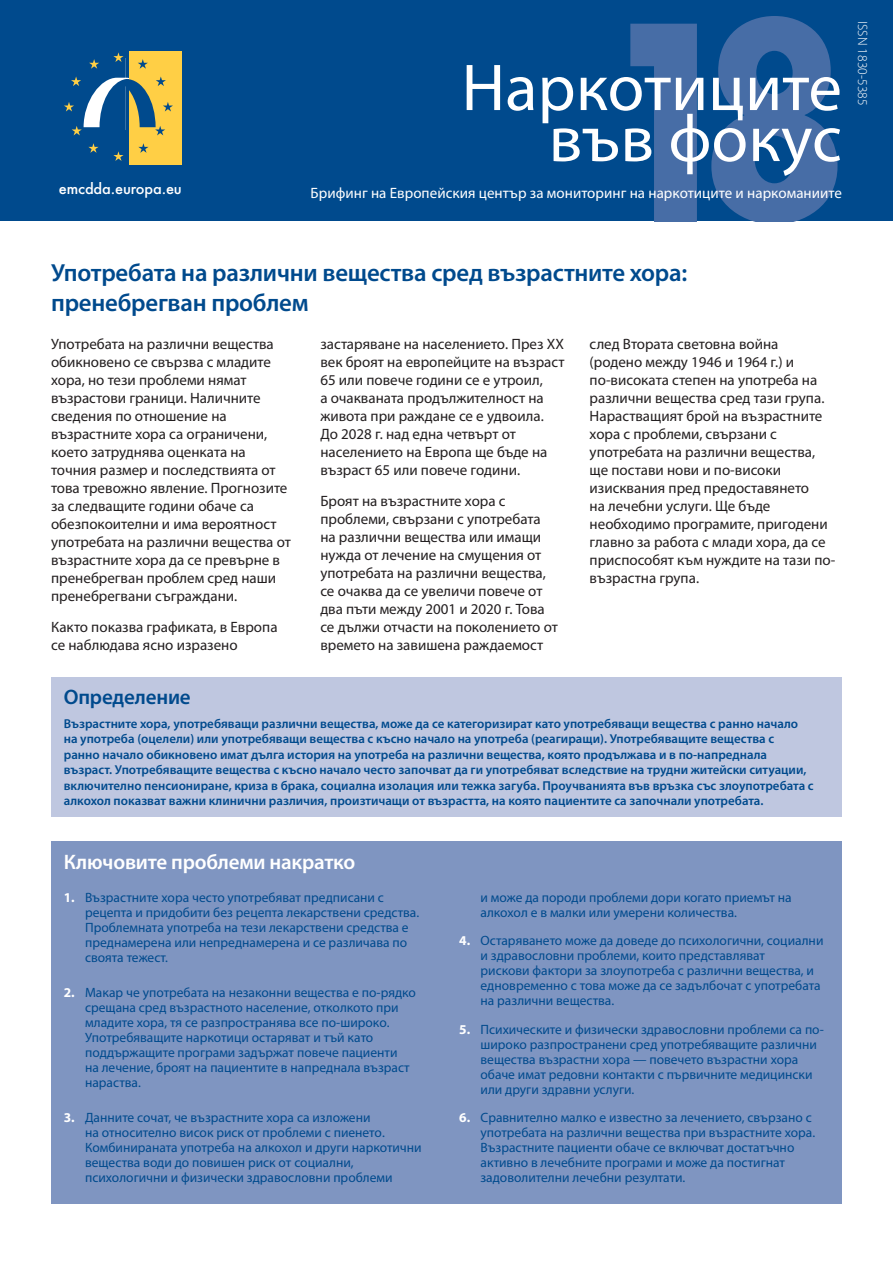
<style>
.page{position:relative;width:893px;height:1263px;background:#fff}
.page>*{position:absolute;margin:0;border:0;box-sizing:border-box;transform-origin:0 0}
.t1{font:66.75px/51px "Myriad Pro";letter-spacing:.005em;color:#fff;text-align:right}
.t2{font:600 24.75px/29.7px "Myriad Pro";letter-spacing:-.01em;color:#004a8d}
.t3{font:600 21px "Myriad Pro";letter-spacing:-.01em;color:#fff}
.t4{font:600 21px "Myriad Pro";letter-spacing:-.01em;color:#004a8d}
.t5{font:15px/18px "Myriad Pro";color:#231f20}
.t6{font:15px "Myriad Pro";letter-spacing:.005em;color:#fff}
.t7{font:14.55px "Futura ND 5 Medium Plain";letter-spacing:-.01em;color:#fff}
.t8{font:13.5px/15px "Myriad Pro";color:#004a8d}
.t9{font:300 13.5px "Myriad Pro";letter-spacing:.005em;color:#fff}
.t10{font:600 12.9px/15.5px "Myriad Pro";color:#004a8d}
.s1{font-weight:700;color:#fff}
</style>
<div class="page">
<div style="left:0;top:0;width:893px;height:221px;background:#004a8d"></div>
<svg style="left:630px;top:16px;width:208px;height:205px"></svg>
<div style="left:51px;top:841px;width:791px;height:362px;background:#7f95c1"></div>
<div style="left:51px;top:677px;width:791px;height:139px;background:#bfc7e0"></div>
<div style="left:129px;top:51px;width:53px;height:113px;background:#ffcf45"></div>
<svg style="left:64px;top:52px;width:109px;height:113px"></svg>
<p class="t7" style="left:59px;top:179px;width:124px">emcdda.europa.eu</p>
<h1 class="t1" style="left:462px;top:61px;width:382px">Наркотиците във фокус</h1>
<p class="t6" style="left:311px;top:183px;width:533px">Брифинг на Европейския център за мониторинг на наркотиците и наркоманиите</p>
<p class="t9" style="left:870px;top:21px;width:86px;rotate:90deg">ISSN 1830-5385</p>
<h2 class="t2" style="left:51px;top:257px;width:638px">Употребата на различни вещества сред възрастните хора: пренебрегван проблем</h2>
<p class="t5" style="left:51px;top:335px;width:241px">Употребата на различни вещества обикновено се свързва с младите хора, но тези проблеми нямат възрастови граници. Наличните сведения по отношение на възрастните хора са ограничени, което затруднява оценката на точния размер и последствията от това тревожно явление. Прогнозите за следващите години обаче са обезпокоителни и има вероятност употребата на различни вещества от възрастните хора да се превърне в пренебрегван проблем сред наши пренебрегвани съграждани.</p>
<p class="t5" style="left:51px;top:618px;width:228px">Както показва графиката, в Европа се наблюдава ясно изразено</p>
<p class="t5" style="left:320px;top:335px;width:246px">застаряване на населението. През ХХ век броят на европейците на възраст<br>65 или повече години се е утроил,<br>а очакваната продължителност на живота при раждане се е удвоила.<br>До 2028 г. над една четвърт от населението на Европа ще бъде на възраст 65 или повече години.</p>
<p class="t5" style="left:320px;top:492px;width:239px">Броят на възрастните хора с проблеми, свързани с употребата на различни вещества или имащи нужда от лечение на смущения от употребата на различни вещества, се очаква да се увеличи повече от два пъти между 2001 и 2020 г. Това се дължи отчасти на поколението от времето на завишена раждаемост</p>
<p class="t5" style="left:590px;top:335px;width:247px">след Втората световна война<br>(родено между 1946 и 1964 г.) и по-високата степен на употреба на различни вещества сред тази група.<br>Нарастващият брой на възрастните хора с проблеми, свързани с употребата на различни вещества, ще постави нови и по-високи изисквания пред предоставянето<br>на лечебни услуги. Ще бъде необходимо програмите, пригодени главно за работа с млади хора, да се приспособят към нуждите на тази по&shy;възрастна група.</p>
<h3 class="t4" style="left:64px;top:683px;width:129px">Определение</h3>
<p class="t10" style="left:64px;top:715px;width:751px">Възрастните хора, употребяващи различни вещества, може да се категоризират като употребяващи вещества с ранно начало на употреба (оцелели) или употребяващи вещества с късно начало на употреба (реагиращи). Употребяващите вещества с<br>ранно начало обикновено имат дълга история на употреба на различни вещества, която продължава и в по-напреднала възраст. Употребяващите вещества с късно начало често започват да ги употребяват вследствие на трудни житейски ситуации, включително пенсиониране, криза в брака, социална изолация или тежка загуба. Проучванията във връзка със злоупотребата с алкохол показват важни клинични различия, произтичащи от възрастта, на която пациентите са започнали употребата.</p>
<h3 class="t3" style="left:64px;top:849px;width:293px">Ключовите проблеми накратко</h3>
<p class="t8" style="left:85px;top:890px;width:336px;text-indent:-21px"><span class="s1">1.</span> Възрастните хора често употребяват предписани с рецепта и придобити без рецепта лекарствени средства.<br>Проблемната употреба на тези лекарствени средства е преднамерена или непреднамерена и се различава по своята тежест.</p>
<p class="t8" style="left:85px;top:985px;width:332px;text-indent:-21px"><span class="s1">2.</span> Макар че употребата на незаконни вещества е по-рядко срещана сред възрастното население, отколкото при младите хора, тя се разпространява все по-широко.<br>Употребяващите наркотици остаряват и тъй като поддържащите програми задържат повече пациенти<br>на лечение, броят на пациентите в напреднала възраст нараства.</p>
<p class="t8" style="left:85px;top:1110px;width:338px;text-indent:-21px"><span class="s1">3.</span> Данните сочат, че възрастните хора са изложени<br>на относително висок риск от проблеми с пиенето.<br>Комбинираната употреба на алкохол и други наркотични вещества води до повишен риск от социални, психологични и физически здравословни проблеми</p>
<p class="t8" style="left:481px;top:890px;width:313px">и може да породи проблеми дори когато приемът на алкохол е в малки или умерени количества.</p>
<p class="t8" style="left:481px;top:933px;width:344px;text-indent:-21px"><span class="s1">4.</span> Остаряването може да доведе до психологични, социални и здравословни проблеми, които представляват<br>рискови фактори за злоупотреба с различни вещества, и едновременно с това може да се задълбочат с употребата на различни вещества.</p>
<p class="t8" style="left:481px;top:1021px;width:345px;text-indent:-21px"><span class="s1">5.</span> Психическите и физически здравословни проблеми са по&shy;широко разпространени сред употребяващите различни вещества възрастни хора — повечето възрастни хора обаче имат редовни контакти с първичните медицински или други здравни услуги.</p>
<p class="t8" style="left:481px;top:1110px;width:336px;text-indent:-21px"><span class="s1">6.</span> Сравнително малко е известно за лечението, свързано с употребата на различни вещества при възрастните хора.<br>Възрастните пациенти обаче се включват достатъчно активно в лечебните програми и може да постигнат задоволителни лечебни резултати.</p>
</div>
